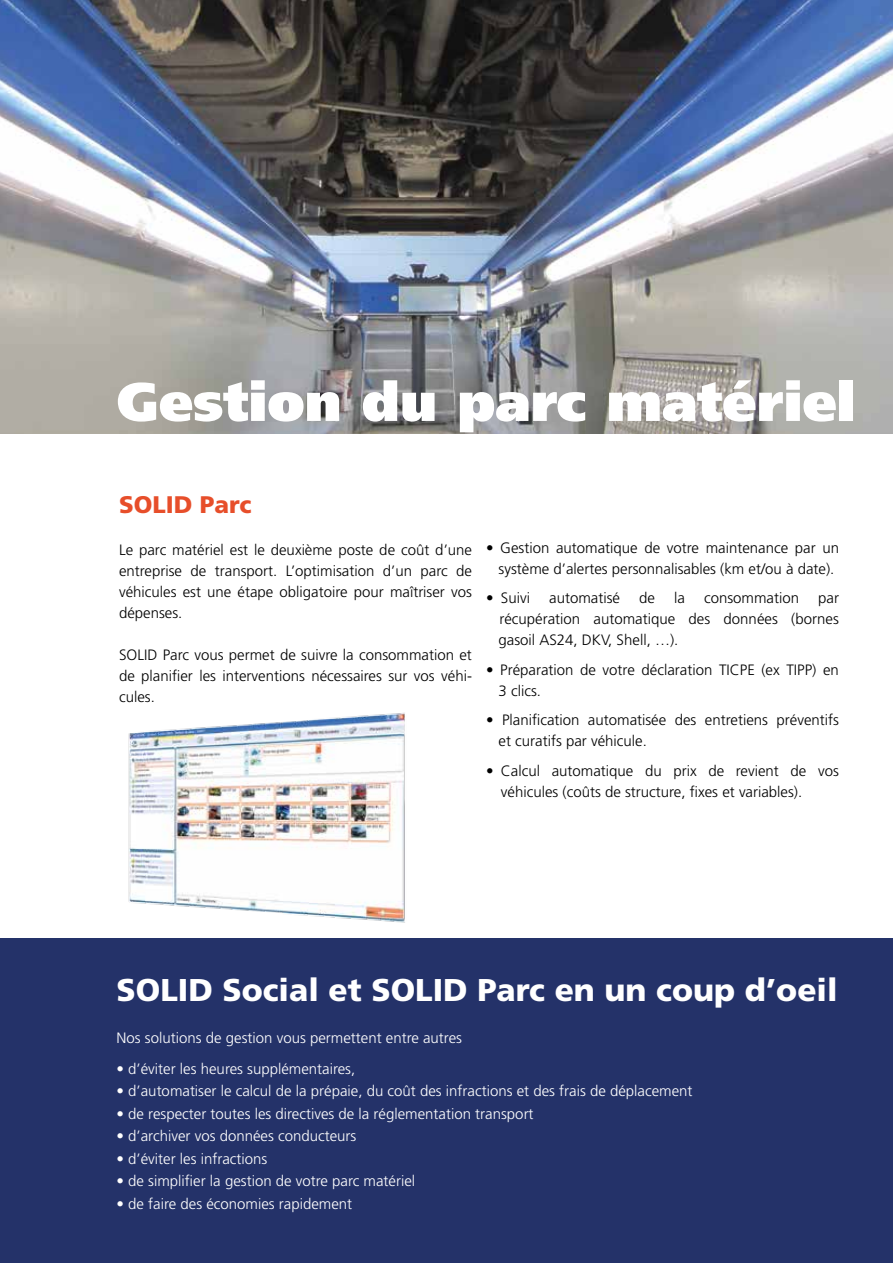
<style>
.page{position:relative;width:893px;height:1263px;background:#fff}
.page>*{position:absolute;margin:0;border:0;box-sizing:border-box;transform-origin:0 0}
.t1{font:900 54.15px "Frutiger";color:#fff}
.t2{font:900 31.5px "Frutiger";color:#fff}
.t3{font:900 24px "Frutiger";color:#e74e2a}
.t4{font:300 15px/21px "Frutiger";color:#000;text-align:justify}
.t5{font:300 15px "Frutiger";color:#fff}
</style>
<div class="page">
<img style="left:0;top:0;width:893px;height:434px">
<div style="left:0;top:938px;width:893px;height:325px;background:#243269"></div>
<img style="left:128px;top:712px;width:277px;height:211px">
<h1 class="t1" style="left:117px;top:369px;width:740px">Gestion du parc matériel</h1>
<h3 class="t3" style="left:119px;top:490px;width:134px">SOLID Parc</h3>
<p class="t4" style="left:119px;top:540px;width:354px">Le parc matériel est le deuxième poste de coût d’une entreprise de transport. L’optimisation d’un parc de véhicules est une étape obligatoire pour maîtriser vos dépenses.</p>
<p class="t4" style="left:119px;top:645px;width:354px">SOLID Parc vous permet de suivre la consommation et de planifier les interventions nécessaires sur vos véhi&shy;cules.</p>
<p class="t4" style="left:486px;top:537px;width:354px;text-align:center">• Gestion automatique de votre maintenance par un système d’alertes personnalisables (km et/ou à date).</p>
<p class="t4" style="left:486px;top:588px;width:46px">• Suivi</p>
<p class="t4" style="left:549px;top:588px;width:72px">automatisé</p>
<p class="t4" style="left:639px;top:588px;width:17px">de</p>
<p class="t4" style="left:674px;top:588px;width:12px">la</p>
<p class="t4" style="left:704px;top:588px;width:97px">consommation</p>
<p class="t4" style="left:498px;top:588px;width:342px;text-indent:320px">par récupération automatique des données (bornes gasoil AS24, DKV, Shell, …).</p>
<p class="t4" style="left:498px;top:659px;width:342px;text-indent:-13px">• Préparation de votre déclaration TICPE (ex TIPP) en<br>3 clics.</p>
<p class="t4" style="left:498px;top:710px;width:342px;text-indent:-13px">• Planification automatisée des entretiens préventifs et curatifs par véhicule.</p>
<p class="t4" style="left:501px;top:760px;width:340px;text-indent:-15px">• Calcul automatique du prix de revient de vos véhicules (coûts de structure, fixes et variables).</p>
<h2 class="t2" style="left:117px;top:971px;width:722px">SOLID Social et SOLID Parc en un coup d’oeil</h2>
<p class="t5" style="left:117px;top:1029px;width:347px">Nos solutions de gestion vous permettent entre autres</p>
<p class="t5" style="left:117px;top:1060px;width:240px">• d’éviter les heures supplémentaires,</p>
<p class="t5" style="left:117px;top:1083px;width:577px">• d’automatiser le calcul de la prépaie, du coût des infractions et des frais de déplacement</p>
<p class="t5" style="left:117px;top:1105px;width:418px">• de respecter toutes les directives de la réglementation transport</p>
<p class="t5" style="left:117px;top:1128px;width:241px">• d’archiver vos données conducteurs</p>
<p class="t5" style="left:117px;top:1150px;width:152px">• d’éviter les infractions</p>
<p class="t5" style="left:117px;top:1173px;width:300px">• de simplifier la gestion de votre parc matériel</p>
<p class="t5" style="left:117px;top:1195px;width:237px">• de faire des économies rapidement</p>
</div>
